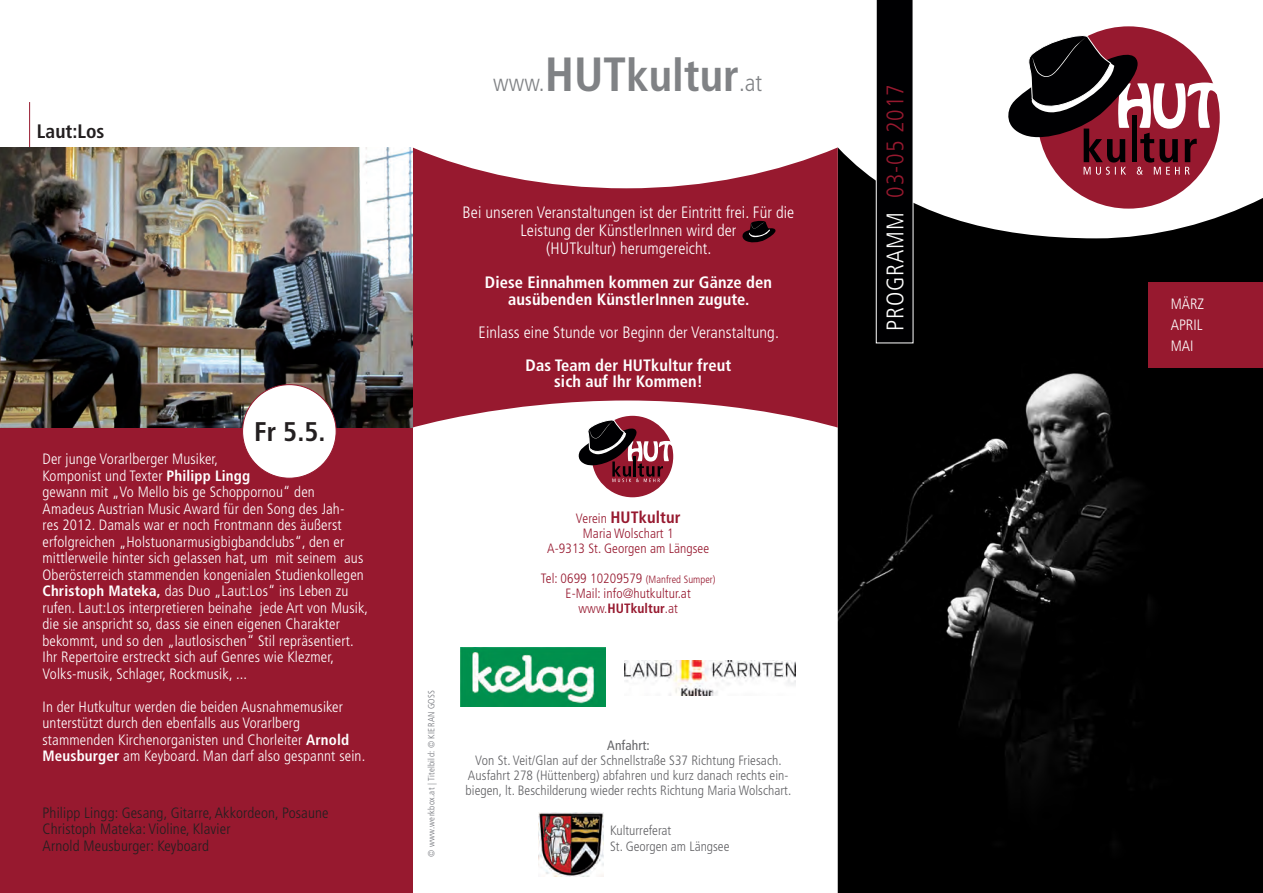
<style>
.page{position:relative;width:1263px;height:893px;background:#fff}
.page>*{position:absolute;margin:0;border:0;box-sizing:border-box;transform-origin:0 0}
.t1{font:700 condensed 27px "Frutiger";color:#231f20}
.t2{font:300 condensed 24px "Frutiger";letter-spacing:.04em;color:#97192f}
.t3{font:300 condensed 24px "Frutiger";color:#808285}
.t4{font:700 condensed 19.5px "Frutiger";color:#231f20}
.t5{font:300 condensed 16.5px/18px "Frutiger";letter-spacing:.005em;color:#fff;text-align:center}
.t6{font:700 condensed 16.5px "Frutiger";letter-spacing:.005em;color:#fff}
.t7{font:700 condensed 16.5px "Frutiger";letter-spacing:.005em;color:#97192f}
.t8{font:300 condensed 15px/16.5px "Frutiger";letter-spacing:.01em;color:#fff}
.t9{font:300 condensed 15px "Frutiger";letter-spacing:.01em;color:#231f20}
.t10{font:300 condensed 13.5px "Frutiger";letter-spacing:.005em;color:#636366}
.t11{font:300 condensed 13.5px "Frutiger";letter-spacing:.005em;color:#97192f}
.t12{font:700 condensed 13.5px "Frutiger";letter-spacing:.005em;color:#97192f}
.t13{font:condensed 13.5px "Frutiger";letter-spacing:.005em;color:#636366}
.t14{font:300 condensed 9px "Frutiger";letter-spacing:.03em;color:#6f7177}
.s1{font-weight:700}
.s2{font-weight:700;font-size:48px}
.s3{font-weight:700;font-size:45px}
.s4{font-weight:300;font-size:13.5px}
.s5{font-size:10.5px}
.s6{font-weight:300}
.s7{color:#fff}
</style>
<div class="page">
<img style="left:838px;top:147px;width:425px;height:746px">
<div style="left:1037px;top:26px;width:183px;height:183px;background:#97192f;border-radius:50%"></div>
<svg style="left:1003px;top:33px;width:218px;height:142px"></svg>
<div style="left:876px;top:0;width:37px;height:343px;background:#000002"></div>
<svg style="left:412px;top:147px;width:426px;height:281px;fill:#97192f"></svg>
<svg style="left:741px;top:221px;width:35px;height:22px"></svg>
<div style="left:0;top:147px;width:412px;height:746px;background:#97192f"></div>
<hr style="left:29px;top:102px;width:1px;height:45px;background:#97192f">
<div style="left:592px;top:416px;width:81px;height:81px;background:#97192f;border-radius:50%"></div>
<svg style="left:577px;top:419px;width:97px;height:63px"></svg>
<img style="left:539px;top:812px;width:65px;height:64px">
<img style="left:460px;top:647px;width:146px;height:60px">
<img style="left:625px;top:660px;width:171px;height:36px">
<img style="left:0;top:147px;width:412px;height:280px">
<div style="left:1149px;top:283px;width:114px;height:85px;background:#97192f"></div>
<div style="left:243px;top:385px;width:93px;height:93px;background:#fff;border-radius:50%"></div>
<p class="t4" style="left:37px;top:119px;width:69px">Laut:Los</p>
<p class="t1" style="left:254px;top:416px;width:73px">Fr 5.5.</p>
<p class="t8" style="left:43px;top:451px;width:327px">Der junge Vorarlberger Musiker,<br>Komponist und Texter <span class="s1">Philipp Lingg<br></span>gewann mit „Vo Mello bis ge Schoppornou“ den Amadeus Austrian Music Award für den Song des Jah-<br>res 2012. Damals war er noch Frontmann des äußerst erfolgreichen „Holstuonarmusigbigbandclubs“, den er mittlerweile hinter sich gelassen hat, um mit seinem aus Oberösterreich stammenden kongenialen Studienkollegen <span class="s1">Christoph Mateka,</span> das Duo „Laut:Los“ ins Leben zu rufen. Laut:Los interpretieren beinahe jede Art von Musik, die sie anspricht so, dass sie einen eigenen Charakter bekommt, und so den „lautlosischen“ Stil repräsentiert.<br>Ihr Repertoire erstreckt sich auf Genres wie Klezmer, Volks-musik, Schlager, Rockmusik, ...</p>
<p class="t8" style="left:43px;top:699px;width:324px">In der Hutkultur werden die beiden Ausnahmemusiker unterstützt durch den ebenfalls aus Vorarlberg stammenden Kirchenorganisten und Chorleiter <span class="s1">Arnold Meusburger</span> am Keyboard. Man darf also gespannt sein.</p>
<p class="t9" style="left:43px;top:804px;width:288px">Philipp Lingg: Gesang, Gitarre, Akkordeon, Posaune</p>
<p class="t9" style="left:43px;top:821px;width:190px">Christoph Mateka: Violine, Klavier</p>
<p class="t9" style="left:43px;top:837px;width:168px">Arnold Meusburger: Keyboard</p>
<p class="t3" style="left:493px;top:69px;width:270px">www.<span class="s2">HUT</span><span class="s3">kultur</span>.at</p>
<p class="t5" style="left:463px;top:203px;width:333px">Bei unseren Veranstaltungen ist der Eintritt frei. Für die<br>Leistung der KünstlerInnen wird der</p>
<p class="t5" style="left:546px;top:239px;width:167px">(HUTkultur) herumgereicht.</p>
<p class="t6" style="left:485px;top:272px;width:289px">Diese Einnahmen kommen zur Gänze den</p>
<p class="t6" style="left:508px;top:289px;width:243px">ausübenden KünstlerInnen zugute.</p>
<p class="t5" style="left:479px;top:323px;width:302px">Einlass eine Stunde vor Beginn der Veranstaltung.</p>
<p class="t6" style="left:526px;top:355px;width:207px">Das Team der HUTkultur freut</p>
<p class="t6" style="left:554px;top:371px;width:150px">sich auf Ihr Kommen!</p>
<p class="t7" style="left:576px;top:507px;width:106px"><span class="s4">Verein</span> HUTkultur</p>
<p class="t11" style="left:583px;top:525px;width:92px">Maria Wolschart 1</p>
<p class="t11" style="left:547px;top:540px;width:163px">A-9313 St. Georgen am Längsee</p>
<p class="t11" style="left:541px;top:570px;width:176px">Tel: 0699 10209579 <span class="s5">(Manfred Sumper)</span></p>
<p class="t11" style="left:566px;top:585px;width:127px">E-Mail: info@hutkultur.at</p>
<p class="t12" style="left:578px;top:600px;width:101px"><span class="s6">www.</span>HUTkultur<span class="s6">.at</span></p>
<p class="t14" style="left:426px;top:857px;width:168px;rotate:-90deg">© www.werkbox.at | Titelbild: © KIERAN GOSS</p>
<p class="t13" style="left:607px;top:737px;width:44px">Anfahrt:</p>
<p class="t10" style="left:475px;top:752px;width:308px">Von St. Veit/Glan auf der Schnellstraße S37 Richtung Friesach.</p>
<p class="t10" style="left:468px;top:767px;width:322px">Ausfahrt 278 (Hüttenberg) abfahren und kurz danach rechts ein-</p>
<p class="t10" style="left:465px;top:782px;width:327px">biegen, lt. Beschilderung wieder rechts Richtung Maria Wolschart.</p>
<p class="t10" style="left:610px;top:823px;width:63px">Kulturreferat</p>
<p class="t10" style="left:610px;top:839px;width:121px">St. Georgen am Längsee</p>
<p class="t2" style="left:882px;top:331px;width:249px;rotate:-90deg"><span class="s7">PROGRAMM</span> 03-05 2017</p>
<p class="t8" style="left:1171px;top:293px;width:35px;line-height:21px;text-align:justify">MÄRZ APRIL MAI</p>
</div>
